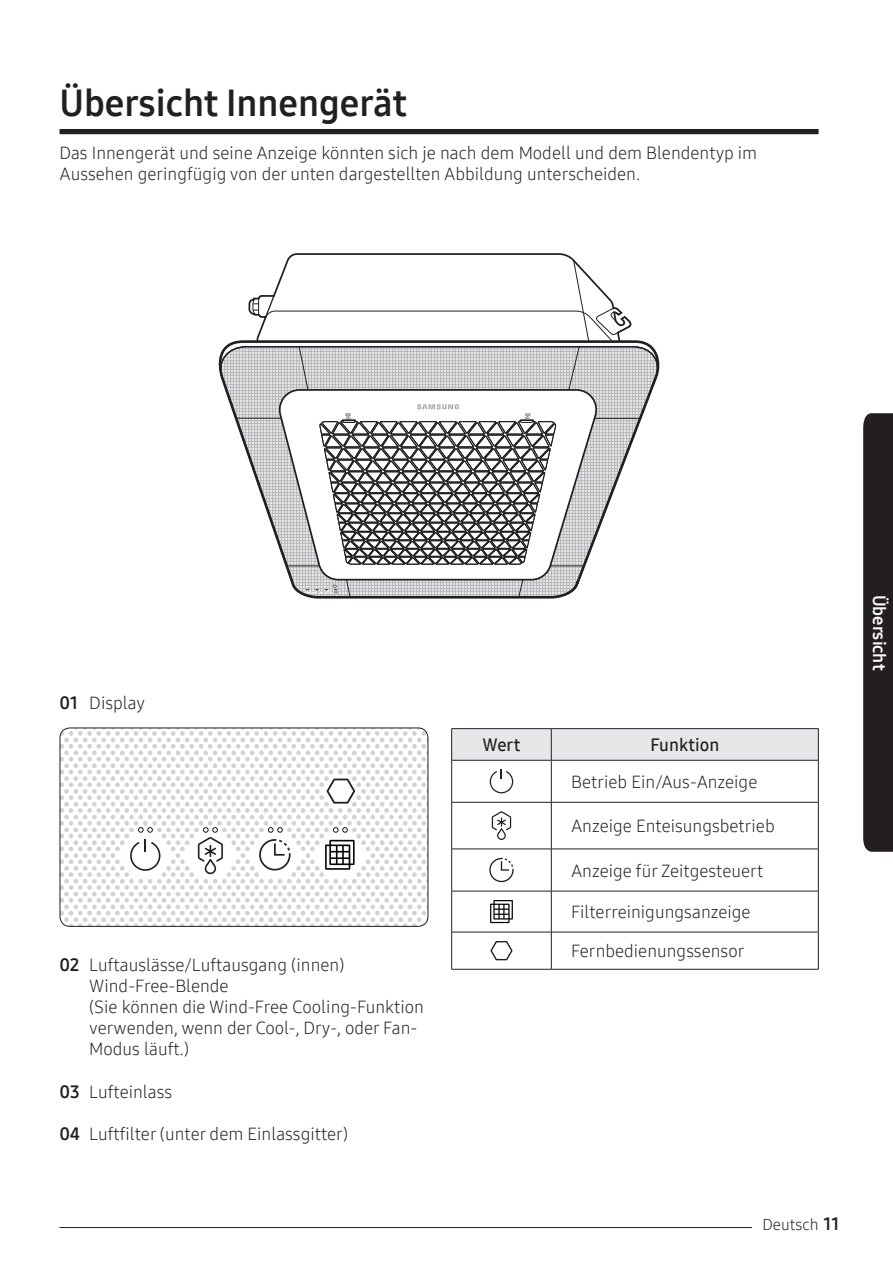
<style>
.page{position:relative;width:893px;height:1265px;background:#fff}
.page>*{position:absolute;margin:0;border:0;box-sizing:border-box;transform-origin:0 0}
.t1{font:36.75px "Samsung One 700";color:#231f20}
.t2{font:17.5px/21px "Samsung One 300";color:#231f20}
.t3{font:17.5px "Samsung One 600";color:#231f20}
.t4{font:17.5px "Samsung One 700";color:#fff}
.t5{font:15.75px "Samsung One 300";color:#231f20}
.s1{font-family:"Samsung One 700"}
.s2{font-family:"Samsung One 700";font-size:17.5px}
</style>
<div class="page">
<hr style="left:60px;top:1227px;width:692px;height:1px;background:#231f20">
<svg style="left:863px;top:413px;width:30px;height:439px;background:#292526"></svg>
<div style="left:60px;top:129px;width:759px;height:5px;background:#231f20"></div>
<svg style="left:248px;top:253px;width:327px;height:62px"></svg>
<svg style="left:218px;top:340px;width:442px;height:259px"></svg>
<hr style="left:595px;top:418px;width:45px;height:1px;background:#231f20">
<svg style="left:252px;top:260px;width:381px;height:131px"></svg>
<hr style="left:236px;top:418px;width:45px;height:1px;background:#231f20">
<svg style="left:346px;top:581px;width:5px;height:17px"></svg>
<svg style="left:518px;top:581px;width:5px;height:17px"></svg>
<svg style="left:304px;top:585px;width:36px;height:9px"></svg>
<svg style="left:275px;top:388px;width:324px;height:193px"></svg>
<svg style="left:60px;top:728px;width:368px;height:198px"></svg>
<div style="left:60px;top:727px;width:368px;height:200px;border:1px solid #231f20;border-radius:10px"></div>
<svg style="left:452px;top:729px;width:366px;height:31px;background:#e3e4e6"></svg>
<hr style="left:551px;top:729px;width:1px;height:31px;background:#231f20">
<hr style="left:451px;top:760px;width:1px;height:42px;background:#231f20">
<hr style="left:551px;top:760px;width:1px;height:42px;background:#231f20">
<hr style="left:818px;top:760px;width:1px;height:42px;background:#231f20">
<hr style="left:551px;top:849px;width:1px;height:42px;background:#231f20">
<hr style="left:818px;top:849px;width:1px;height:42px;background:#231f20">
<hr style="left:451px;top:802px;width:100px;height:1px;background:#231f20">
<hr style="left:451px;top:802px;width:1px;height:47px;background:#231f20">
<hr style="left:551px;top:802px;width:268px;height:1px;background:#231f20">
<hr style="left:551px;top:802px;width:1px;height:47px;background:#231f20">
<hr style="left:818px;top:802px;width:1px;height:47px;background:#231f20">
<hr style="left:551px;top:891px;width:268px;height:1px;background:#231f20">
<hr style="left:551px;top:891px;width:1px;height:41px;background:#231f20">
<hr style="left:818px;top:891px;width:1px;height:41px;background:#231f20">
<hr style="left:451px;top:849px;width:100px;height:1px;background:#231f20">
<hr style="left:451px;top:849px;width:1px;height:42px;background:#231f20">
<hr style="left:551px;top:932px;width:268px;height:1px;background:#231f20">
<hr style="left:451px;top:891px;width:100px;height:1px;background:#231f20">
<hr style="left:451px;top:891px;width:1px;height:41px;background:#231f20">
<hr style="left:451px;top:932px;width:100px;height:1px;background:#231f20">
<hr style="left:451px;top:932px;width:1px;height:37px;background:#231f20">
<hr style="left:551px;top:932px;width:1px;height:37px;background:#231f20">
<hr style="left:818px;top:932px;width:1px;height:37px;background:#231f20">
<hr style="left:451px;top:969px;width:100px;height:1px;background:#231f20">
<hr style="left:551px;top:969px;width:268px;height:1px;background:#231f20">
<hr style="left:451px;top:728px;width:100px;height:1px;background:#231f20">
<hr style="left:451px;top:729px;width:1px;height:31px;background:#231f20">
<hr style="left:551px;top:728px;width:268px;height:1px;background:#231f20">
<hr style="left:818px;top:729px;width:1px;height:31px;background:#231f20">
<hr style="left:451px;top:760px;width:100px;height:1px;background:#231f20">
<hr style="left:551px;top:760px;width:268px;height:1px;background:#231f20">
<hr style="left:551px;top:849px;width:268px;height:1px;background:#231f20">
<svg style="left:490px;top:769px;width:23px;height:24px"></svg>
<svg style="left:492px;top:811px;width:19px;height:29px"></svg>
<svg style="left:489px;top:858px;width:25px;height:24px"></svg>
<svg style="left:490px;top:900px;width:23px;height:23px"></svg>
<svg style="left:490px;top:941px;width:22px;height:19px"></svg>
<h1 class="t1" style="left:60px;top:78px;width:349px">Übersicht Innengerät</h1>
<p class="t2" style="left:60px;top:142px;width:699px">Das Innengerät und seine Anzeige könnten sich je nach dem Modell und dem Blendentyp im<br>Aussehen geringfügig von der unten dargestellten Abbildung unterscheiden.</p>
<p class="t2" style="left:60px;top:692px;width:87px"><span class="s1">01</span> Display</p>
<p class="t2" style="left:89px;top:955px;width:336px;text-indent:-30px"><span class="s1">02</span> Luftauslässe/Luftausgang (innen)<br>Wind-Free-Blende<br>(Sie können die Wind-Free Cooling-Funktion verwenden, wenn der Cool-, Dry-, oder Fan-<br>Modus läuft.)</p>
<p class="t2" style="left:60px;top:1081px;width:114px"><span class="s1">03</span> Lufteinlass</p>
<p class="t2" style="left:60px;top:1123px;width:290px"><span class="s1">04</span> Luftfilter (unter dem Einlassgitter)</p>
<p class="t3" style="left:483px;top:733px;width:39px">Wert</p>
<p class="t3" style="left:650px;top:733px;width:70px">Funktion</p>
<p class="t2" style="left:571px;top:771px;width:188px">Betrieb Ein/Aus-Anzeige</p>
<p class="t2" style="left:571px;top:816px;width:205px">Anzeige Enteisungsbetrieb</p>
<p class="t2" style="left:571px;top:860px;width:194px">Anzeige für Zeitgesteuert</p>
<p class="t2" style="left:571px;top:901px;width:181px">Filterreinigungsanzeige</p>
<p class="t2" style="left:571px;top:941px;width:175px">Fernbedienungssensor</p>
<p class="t4" style="left:891px;top:595px;width:77px;rotate:90deg">Übersicht</p>
<p class="t5" style="left:763px;top:1213px;width:78px">Deutsch <span class="s2">11</span></p>
</div>
